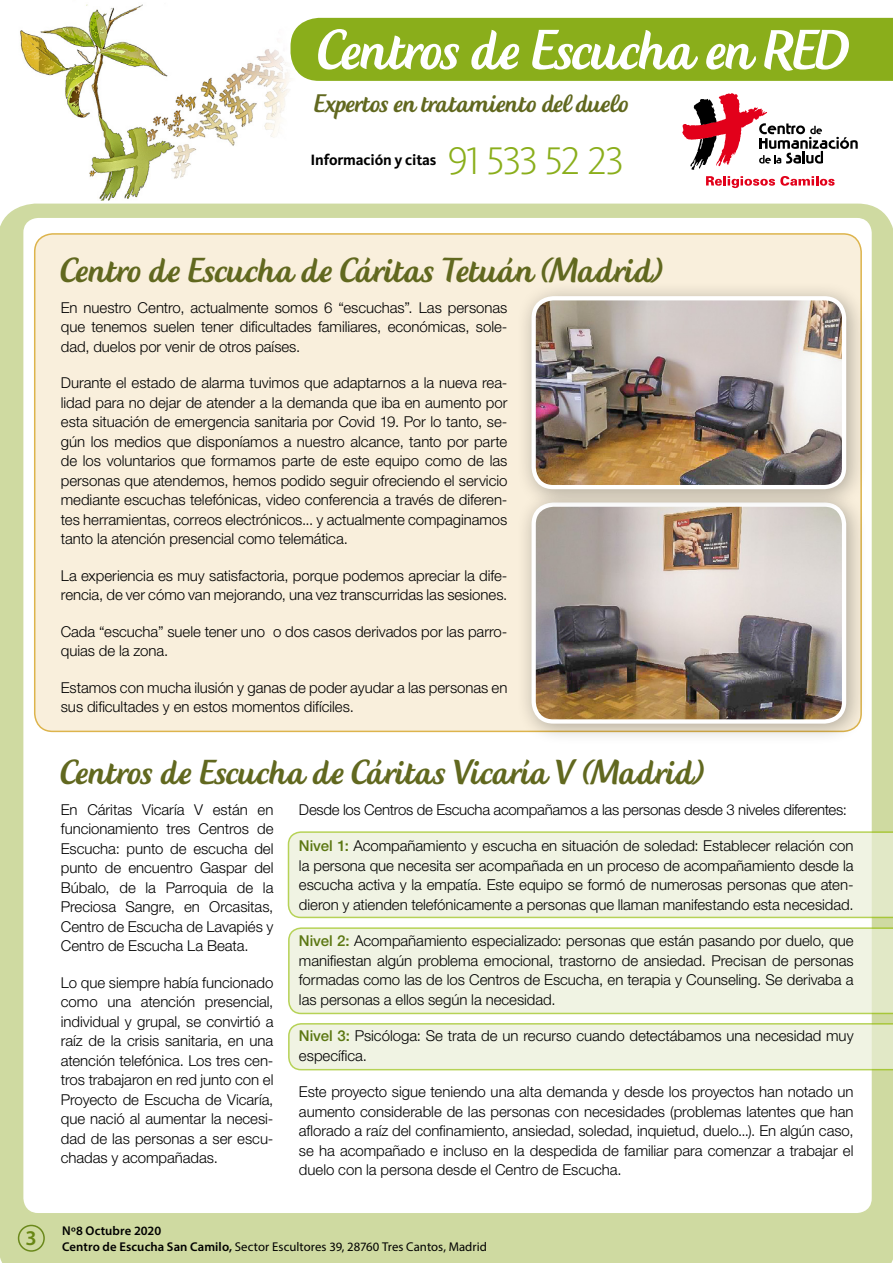
<style>
.page{position:relative;width:893px;height:1263px;background:#fff}
.page>*{position:absolute;margin:0;border:0;box-sizing:border-box;transform-origin:0 0}
.t1{font:74.1px "Creamy Script";letter-spacing:-.015em;color:#fff}
.t2{font:45.75px "Creamy Script";letter-spacing:.015em;color:#61681f}
.t3{font:39.9px "Kievit Light SC";letter-spacing:-.035em;color:#8aae1b}
.t4{font:33.45px "Creamy Script";letter-spacing:-.005em;color:#61681f}
.t5{font:700 15.45px "Kievit";letter-spacing:-.01em;color:#000}
.t6{font:300 15px/19.5px "Helvetica Neue LT Std";letter-spacing:-.005em;color:#000;text-align:justify}
.t7{font:12.75px/15.3px "Myriad Pro";letter-spacing:.005em;color:#000}
.s1{font-weight:500;color:#5b7712}
.s2{font-weight:600;font-size:21px;color:#688713}
.s3{font-weight:600}
</style>
<div class="page">
<img style="left:20px;top:4px;width:304px;height:197px">
<div style="left:0;top:203px;width:893px;height:1060px;background:#cfdaa1"></div>
<div style="left:291px;top:18px;width:602px;height:63px;background:#8aae1b"></div>
<svg style="left:682px;top:93px;width:176px;height:77px"></svg>
<svg style="left:706px;top:176px;width:129px;height:12px"></svg>
<div style="left:18px;top:1225px;width:27px;height:27px;border:2px solid #6a881a;border-radius:50%"></div>
<div style="left:23px;top:218px;width:849px;height:995px;background:#fff;border-radius:15px"></div>
<div style="left:35px;top:234px;width:826px;height:497px;background:#f9efdc;border-radius:18px"></div>
<div style="left:516px;top:487px;width:352px;height:258px;background:#000;opacity:.3"></div>
<img style="left:534px;top:511px;width:310px;height:210px">
<div style="left:531px;top:502px;width:315px;height:222px;border:4px solid #fff;border-radius:20px"></div>
<div style="left:516px;top:281px;width:352px;height:230px;background:#000;opacity:.3"></div>
<div style="left:531px;top:293px;width:318px;height:196px;background:#000;opacity:.5"></div>
<img style="left:534px;top:298px;width:310px;height:189px">
<div style="left:531px;top:296px;width:315px;height:193px;border:4px solid #fff;border-radius:20px"></div>
<svg style="left:288px;top:927px;width:605px;height:87px;background:#edf1dd"></svg>
<svg style="left:288px;top:1023px;width:605px;height:47px;background:#ecf0d9"></svg>
<svg style="left:288px;top:831px;width:605px;height:87px;background:#edf1dd"></svg>
<h1 class="t1" style="left:318px;top:15px;width:533px">Centros de Escucha en RED</h1>
<h3 class="t4" style="left:314px;top:87px;width:316px">Expertos en tratamiento del duelo</h3>
<p class="t5" style="left:310px;top:151px;width:127px">Información y citas</p>
<h3 class="t3" style="left:448px;top:139px;width:178px">91 533 52 23</h3>
<h2 class="t2" style="left:61px;top:248px;width:606px">Centro de Escucha de Cáritas Tetuán (Madrid)</h2>
<p class="t6" style="left:61px;top:297px;width:448px">En nuestro Centro, actualmente somos 6 “escuchas”. Las personas que tenemos suelen tener dificultades familiares, económicas, sole&shy;dad, duelos por venir de otros países.</p>
<p class="t6" style="left:61px;top:373px;width:448px">Durante el estado de alarma tuvimos que adaptarnos a la nueva rea&shy;lidad para no dejar de atender a la demanda que iba en aumento por esta situación de emergencia sanitaria por Covid 19. Por lo tanto, se&shy;gún los medios que disponíamos a nuestro alcance, tanto por parte de los voluntarios que formamos parte de este equipo como de las personas que atendemos, hemos podido seguir ofreciendo el servicio mediante escuchas telefónicas, video conferencia a través de diferen&shy;tes herramientas, correos electrónicos... y actualmente compaginamos tanto la atención presencial como telemática.</p>
<p class="t6" style="left:61px;top:565px;width:448px">La experiencia es muy satisfactoria, porque podemos apreciar la dife&shy;rencia, de ver cómo van mejorando, una vez transcurridas las sesiones.</p>
<p class="t6" style="left:61px;top:621px;width:448px">Cada “escucha” suele tener uno o dos casos derivados por las parro&shy;quias de la zona.</p>
<p class="t6" style="left:61px;top:677px;width:448px">Estamos con mucha ilusión y ganas de poder ayudar a las personas en sus dificultades y en estos momentos difíciles.</p>
<h2 class="t2" style="left:61px;top:750px;width:647px">Centros de Escucha de Cáritas Vicaría V (Madrid)</h2>
<p class="t6" style="left:61px;top:799px;width:214px">En Cáritas Vicaría V están en funcionamiento tres Centros de Escucha: punto de escucha del punto de encuentro Gaspar del Búbalo, de la Parroquia de la Preciosa Sangre, en Orcasitas, Centro de Escucha de Lavapiés y Centro de Escucha La Beata.</p>
<p class="t6" style="left:61px;top:972px;width:214px">Lo que siempre había funcionado como una atención presencial, individual y grupal, se convirtió a raíz de la crisis sanitaria, en una atención telefónica. Los tres cen&shy;tros trabajaron en red junto con el Proyecto de Escucha de Vicaría, que nació al aumentar la necesi&shy;dad de las personas a ser escu&shy;chadas y acompañadas.</p>
<p class="t6" style="left:299px;top:799px;width:549px">Desde los Centros de Escucha acompañamos a las personas desde 3 niveles diferentes:</p>
<p class="t6" style="left:299px;top:836px;width:556px"><span class="s1">Nivel 1:</span> Acompañamiento y escucha en situación de soledad: Establecer relación con la persona que necesita ser acompañada en un proceso de acompañamiento desde la escucha activa y la empatía. Este equipo se formó de numerosas personas que aten&shy;dieron y atienden telefónicamente a personas que llaman manifestando esta necesidad.</p>
<p class="t6" style="left:299px;top:931px;width:556px"><span class="s1">Nivel 2:</span> Acompañamiento especializado: personas que están pasando por duelo, que manifiestan algún problema emocional, trastorno de ansiedad. Precisan de personas formadas como las de los Centros de Escucha, en terapia y Counseling. Se derivaba a las personas a ellos según la necesidad.</p>
<p class="t6" style="left:299px;top:1026px;width:556px"><span class="s1">Nivel 3:</span> Psicóloga: Se trata de un recurso cuando detectábamos una necesidad muy específica.</p>
<p class="t6" style="left:299px;top:1082px;width:556px">Este proyecto sigue teniendo una alta demanda y desde los proyectos han notado un aumento considerable de las personas con necesidades (problemas latentes que han aflorado a raíz del confinamiento, ansiedad, soledad, inquietud, duelo...). En algún caso, se ha acompañado e incluso en la despedida de familiar para comenzar a trabajar el duelo con la persona desde el Centro de Escucha.</p>
<p class="t7" style="left:62px;top:1223px;width:426px;text-indent:-37px"><span class="s2">3</span> <span class="s3">Nº8 Octubre 2020<br>Centro de Escucha San Camilo,</span> Sector Escultores 39, 28760 Tres Cantos, Madrid</p>
</div>
